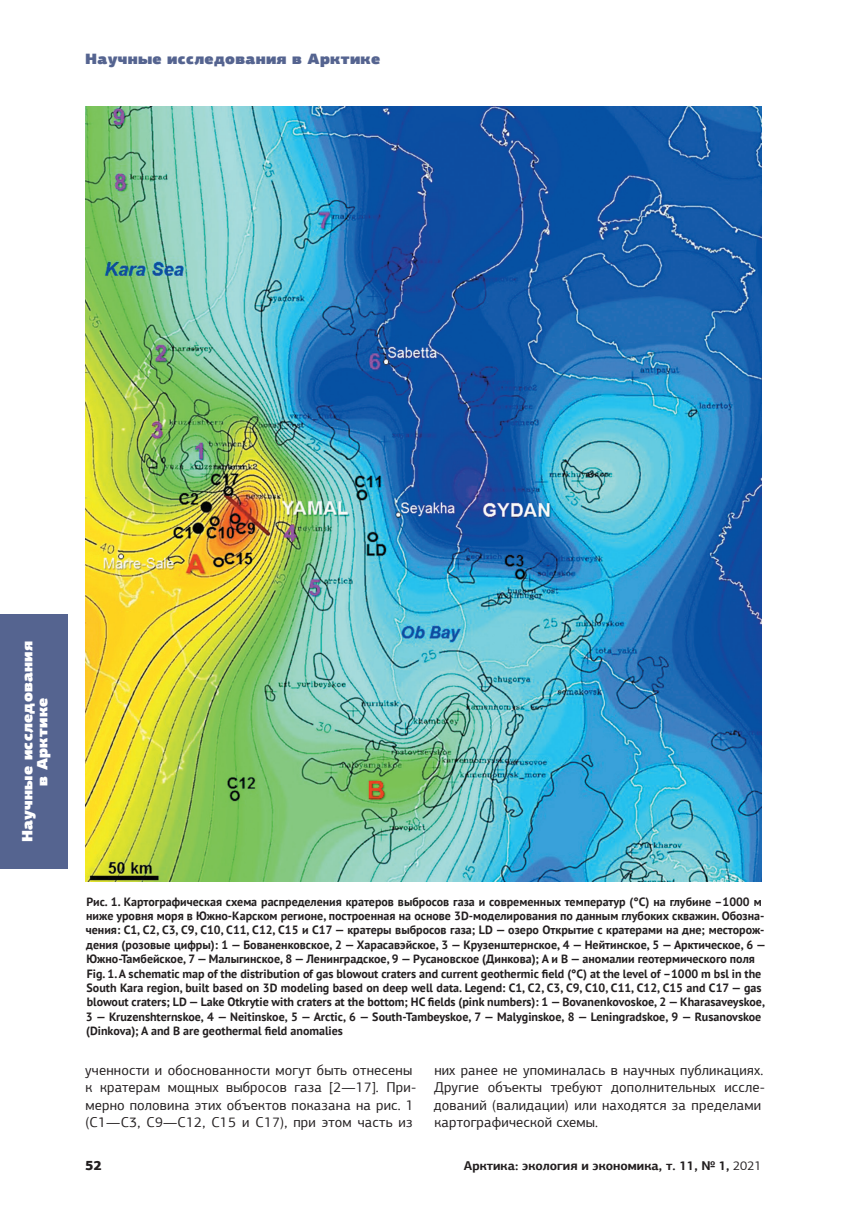
<style>
.page{position:relative;width:868px;height:1208px;background:#fff}
.page>*{position:absolute;margin:0;border:0;box-sizing:border-box;transform-origin:0 0}
.t1{font:900 15px "PF Agora Sans Pro";letter-spacing:.02em;color:#556490}
.t2{font:900 15px/15px "PF Agora Sans Pro";letter-spacing:.02em;color:#fff;text-align:center}
.t3{font:14.25px/17.1px "PF Agora Sans Pro";letter-spacing:.01em;color:#231f20}
.t4{font:900 13.5px "PF Agora Sans Pro";color:#231f20}
.t5{font:700 12.75px "PF Agora Sans Pro";color:#231f20}
.t6{font:700 12px/14.4px "PT Sans";color:#231f20}
.s1{font-weight:400}
</style>
<div class="page">
<div style="left:0;top:614px;width:68px;height:254px;background:#556490"></div>
<img style="left:86px;top:106px;width:675px;height:776px">
<p class="t1" style="left:85px;top:48px;width:297px">Научные исследования в Арктике</p>
<p class="t2" style="left:20px;top:842px;width:203px;rotate:-90deg">Научные исследования в Арктике</p>
<p class="t6" style="left:86px;top:894px;width:681px">Рис. 1. Картографическая схема распределения кратеров выбросов газа и современных температур (°С) на глубине –1000 м ниже уровня моря в Южно-Карском регионе, построенная на основе 3D-моделирования по данным глубоких скважин. Обозна&shy;чения: C1, C2, C3, С9, C10, C11, C12, C15 и C17 — кратеры выбросов газа; LD — озеро Открытие с кратерами на дне; месторож&shy;дения (розовые цифры): 1 — Бованенковское, 2 — Харасавэйское, 3 — Крузенштернское, 4 — Нейтинское, 5 — Арктическое, 6 — Южно-Тамбейское, 7 — Малыгинское, 8 — Ленинградское, 9 — Русановское (Динкова); A и B — аномалии геотермического поля Fig. 1. A schematic map of the distribution of gas blowout craters and current geothermic field (°C) at the level of –1000 m bsl in the South Kara region, built based on 3D modeling based on deep well data. Legend: C1, C2, C3, C9, C10, C11, C12, C15 and C17 — gas blowout craters; LD — Lake Otkrytie with craters at the bottom; HC fields (pink numbers): 1 — Bovanenkovoskoe, 2 — Kharasaveyskoe, 3 — Kruzenshternskoe, 4 — Neitinskoe, 5 — Arctic, 6 — South-Tambeyskoe, 7 — Malyginskoe, 8 — Leningradskoe, 9 — Rusanovskoe (Dinkova); A and B are geothermal field anomalies</p>
<p class="t3" style="left:85px;top:1062px;width:332px">ученности и обоснованности могут быть отнесены к кратерам мощных выбросов газа [2—17]. При&shy;мерно половина этих объектов показана на рис. 1 (C1—C3, С9—C12, C15 и C17), при этом часть из</p>
<p class="t3" style="left:434px;top:1062px;width:333px">них ранее не упоминалась в научных публикациях.<br>Другие объекты требуют дополнительных иссле&shy;дований (валидации) или находятся за пределами картографической схемы.</p>
<p class="t4" style="left:85px;top:1156px;width:18px">52</p>
<p class="t5" style="left:464px;top:1157px;width:299px">Арктика: экология и экономика, т. 11, № 1, <span class="s1">2021</span></p>
</div>
